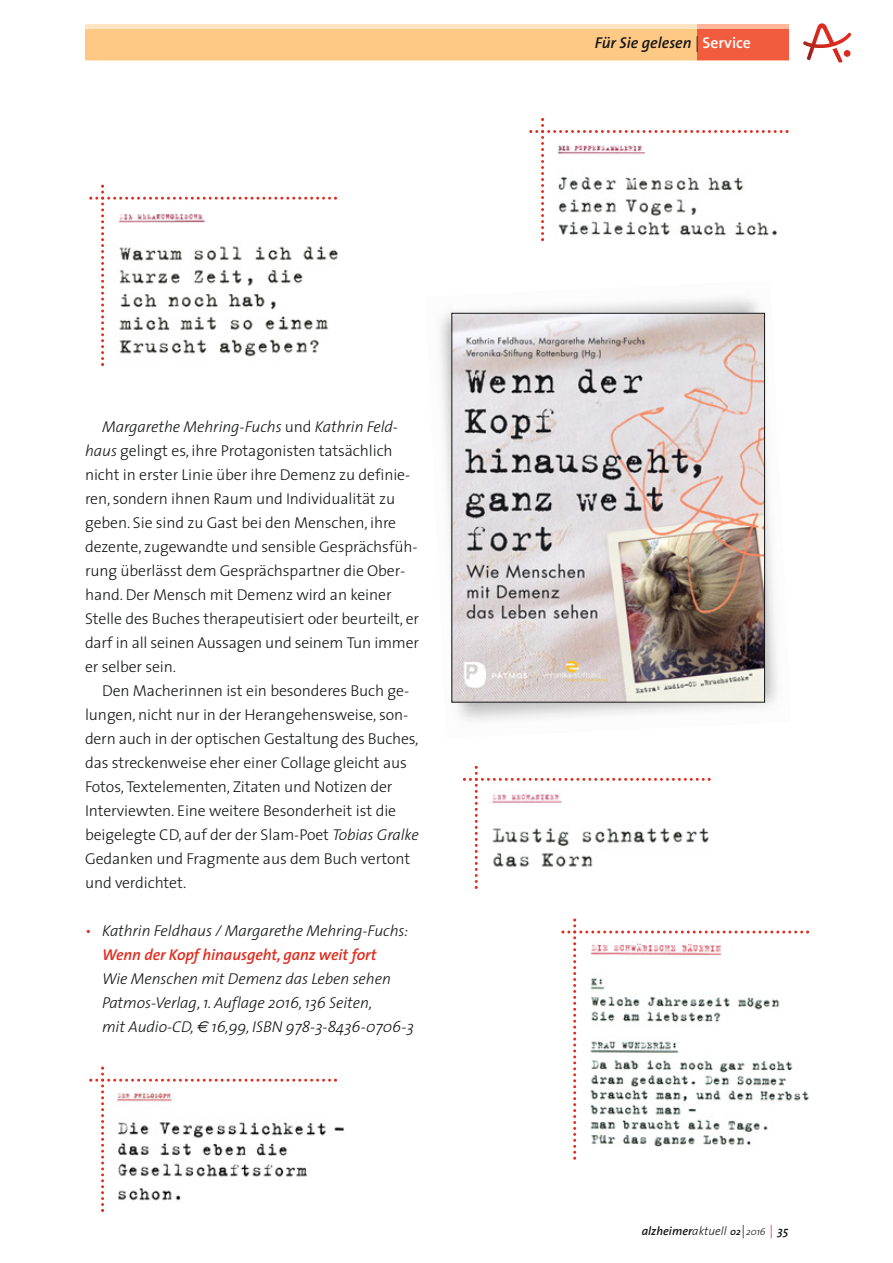
<style>
.page{position:relative;width:893px;height:1263px;background:#fff}
.page>*{position:absolute;margin:0;border:0;box-sizing:border-box;transform-origin:0 0}
.t1{font:300 15.75px/24px "The Sans";letter-spacing:-.005em;color:#151616}
.t2{font:italic 300 15.75px/24px "The Sans";letter-spacing:-.005em;color:#151616}
.t3{font:italic 600 15.75px "The Sans";color:#151616}
.t4{font:italic 600 12px "The Sans";color:#151616}
.s1{font-style:italic}
.s2{font-style:normal;color:#df2c1f}
.s3{font-weight:600;color:#df2c1f}
.s4{font-family:"Euro Sans";font-weight:400}
.s5{font-weight:300;font-style:normal}
.s6{font-style:normal;color:#fff}
.s7{font-weight:300}
.s8{font-size:9.9px}
.s9{font-weight:300;font-style:normal;font-size:13.5px}
.s10{font-weight:300;font-size:9.9px}
.s11{font-weight:300;font-style:normal;font-size:13.5px;color:#df2c1f}
</style>
<div class="page">
<img style="left:440px;top:297px;width:338px;height:424px">
<div style="left:697px;top:24px;width:92px;height:36px;background:linear-gradient(to right,#ffb69a,#ffb69a)"></div>
<div style="left:697px;top:30px;width:92px;height:30px;background:#f25c3e"></div>
<div style="left:85px;top:24px;width:612px;height:36px;background:linear-gradient(to right,#fee5c5,#fee5c5)"></div>
<div style="left:85px;top:30px;width:612px;height:30px;background:#fec885"></div>
<svg style="left:803px;top:23px;width:48px;height:40px"></svg>
<img style="left:454px;top:315px;width:309px;height:385px">
<div style="left:452px;top:313px;width:313px;height:389px;border:1px solid #151616"></div>
<svg style="left:89px;top:185px;width:248px;height:181px"></svg>
<svg style="left:89px;top:1067px;width:248px;height:145px"></svg>
<svg style="left:529px;top:118px;width:260px;height:123px"></svg>
<svg style="left:463px;top:766px;width:248px;height:123px"></svg>
<svg style="left:561px;top:918px;width:248px;height:242px"></svg>
<p class="t1" style="left:85px;top:416px;width:336px;text-indent:17px"><span class="s1">Margarethe Mehring-Fuchs</span> und <span class="s1">Kathrin Feld - haus</span> gelingt es, ihre Protagonisten tatsächlich nicht in erster Linie über ihre Demenz zu definie - ren, sondern ihnen Raum und Individualität zu geben. Sie sind zu Gast bei den Menschen, ihre dezente, zugewandte und sensible Gesprächsfüh - rung überlässt dem Gesprächspartner die Ober - hand. Der Mensch mit Demenz wird an keiner Stel le des Buches therapeutisiert oder beurteilt, er darf in all seinen Aussagen und seinem Tun immer er selber sein.</p>
<p class="t1" style="left:85px;top:680px;width:335px;text-indent:17px">Den Macherinnen ist ein besonderes Buch ge - lungen, nicht nur in der Herangehensweise, son - dern auch in der optischen Gestaltung des Buches, das streckenweise eher einer Collage gleicht aus Fotos, Textelementen, Zitaten und Notizen der Interviewten. Eine weitere Besonderheit ist die beigelegte CD, auf der der Slam-Poet <span class="s1">Tobias Gralke </span>Gedanken und Fragmente aus dem Buch vertont und verdichtet.</p>
<p class="t2" style="left:102px;top:920px;width:308px;text-indent:-17px"><span class="s2">•</span> Kathrin Feldhaus / Margarethe Mehring-Fuchs:<br><span class="s3">Wenn der Kopf hinausgeht, ganz weit fort</span></p>
<p class="t2" style="left:102px;top:968px;width:313px">Wie Menschen mit Demenz das Leben sehen<br>Patmos-Verlag, 1. Auflage 2016, 136 Seiten,<br>mit Audio-CD, <span class="s4">€</span> 16,99, ISBN 978-3-8436-0706-3</p>
<p class="t3" style="left:595px;top:37px;width:158px">Für Sie gelesen <span class="s5">|</span> <span class="s6">Service</span></p>
<p class="t4" style="left:642px;top:1226px;width:148px">alzheimer<span class="s7">aktuell</span> <span class="s8">02</span><span class="s9">|</span><span class="s10">2016</span> <span class="s11">|</span> 35</p>
</div>
